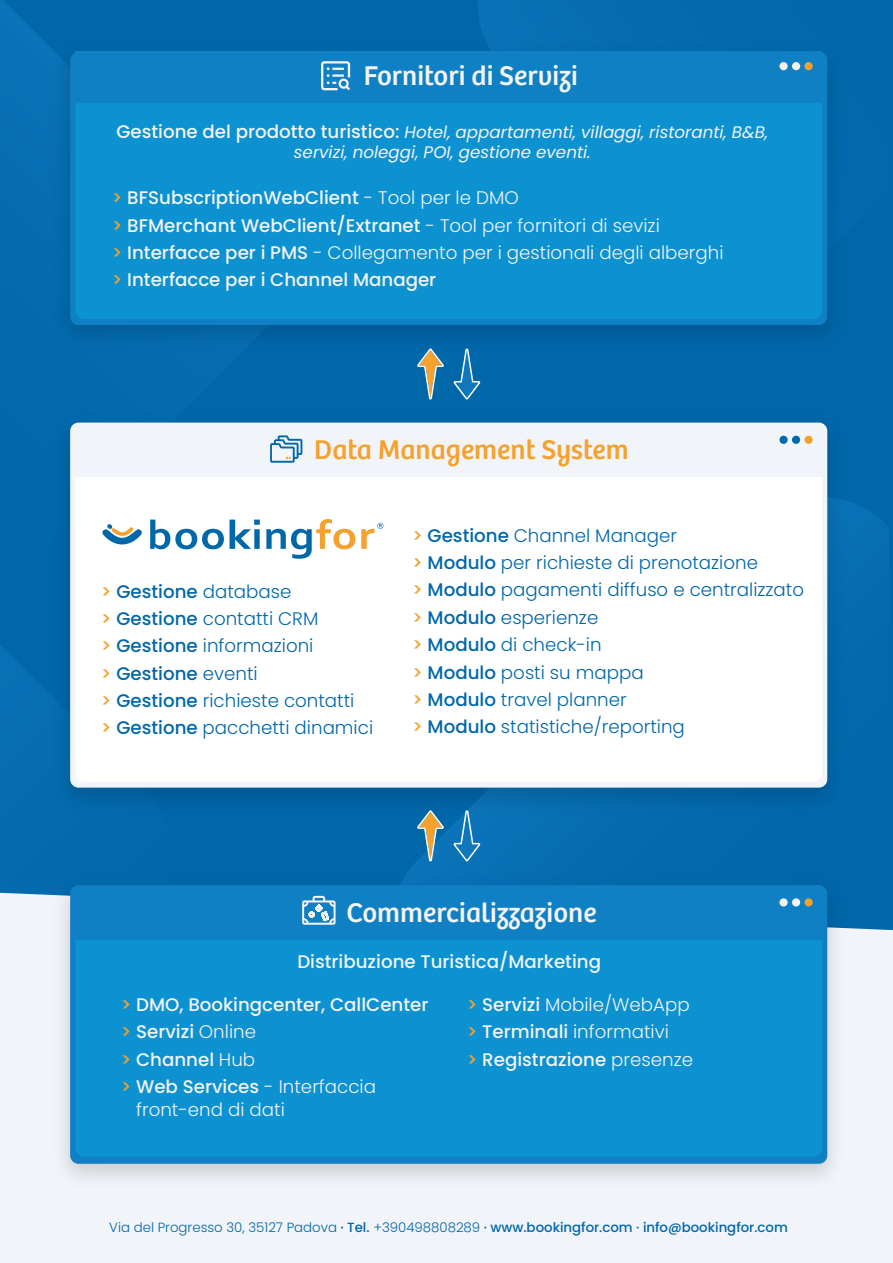
<style>
.page{position:relative;width:893px;height:1263px;background:#0067a9}
.page>*{position:absolute;margin:0;border:0;box-sizing:border-box;transform-origin:0 0}
.t1{font:28.05px "Bree";color:#f4f4f4}
.t2{font:28.05px "Bree";color:#f5a12d}
.t3{font:300 18.3px/27.3px "Poppins";color:#0067a9}
.t4{font:500 18.3px/27.3px "Poppins";color:#f4f4f4}
.t5{font:300 18.3px/27.3px "Poppins";color:#f4f4f4}
.t6{font:italic 16.65px/20.1px "Poppins";color:#f4f4f4;text-align:center}
.t7{font:500 13.35px "Poppins";color:#0067a9}
.s1{font-weight:500;font-style:normal;font-size:18.3px}
.s2{color:#f5a12d}
.s3{font-weight:300}
.s4{font-weight:500;color:#f5a12d}
.s5{font-weight:500}
</style>
<div class="page">
<div style="left:478px;top:0;width:50px;height:34px;background:#0870b4"></div>
<svg style="left:411px;top:504px;width:457px;height:364px"></svg>
<svg style="left:0;top:645px;width:19px;height:248px"></svg>
<svg style="left:0;top:0;width:43px;height:115px"></svg>
<div style="left:0;top:893px;width:893px;height:370px;background:#f1f4f8"></div>
<img style="left:43px;top:34px;width:787px;height:302px">
<div style="left:70px;top:52px;width:757px;height:273px;background:#1080c4;border-radius:9px"></div>
<svg style="left:417px;top:823px;width:27px;height:38px"></svg>
<svg style="left:453px;top:823px;width:27px;height:38px"></svg>
<svg style="left:417px;top:348px;width:27px;height:51px"></svg>
<svg style="left:453px;top:348px;width:27px;height:51px"></svg>
<img style="left:43px;top:868px;width:810px;height:330px">
<div style="left:70px;top:885px;width:757px;height:279px;background:#1080c4;border-radius:8px"></div>
<div style="left:75px;top:892px;width:747px;height:265px;background:#0c92d1;border-radius:9px"></div>
<div style="left:75px;top:888px;width:747px;height:51px;background:#1080c4"></div>
<div style="left:779px;top:898px;width:9px;height:8px;background:#f4f4f4;border-radius:50%"></div>
<div style="left:792px;top:898px;width:8px;height:8px;background:#f4f4f4;border-radius:50%"></div>
<div style="left:804px;top:898px;width:9px;height:8px;background:#f5a12d;border-radius:50%"></div>
<div style="left:75px;top:99px;width:747px;height:220px;background:#0c92d1;border-radius:9px"></div>
<div style="left:75px;top:52px;width:747px;height:51px;background:#1080c4"></div>
<div style="left:779px;top:62px;width:9px;height:8px;background:#f4f4f4;border-radius:50%"></div>
<div style="left:792px;top:62px;width:8px;height:8px;background:#f4f4f4;border-radius:50%"></div>
<div style="left:804px;top:62px;width:9px;height:8px;background:#f5a12d;border-radius:50%"></div>
<img style="left:67px;top:422px;width:786px;height:401px">
<div style="left:70px;top:423px;width:757px;height:365px;background:#f1f4f8;border-radius:8px"></div>
<div style="left:75px;top:431px;width:747px;height:351px;background:#fff;border-radius:9px"></div>
<div style="left:75px;top:425px;width:747px;height:52px;background:#f1f4f8"></div>
<div style="left:779px;top:436px;width:9px;height:8px;background:#0067a9;border-radius:50%"></div>
<div style="left:792px;top:436px;width:8px;height:8px;background:#0067a9;border-radius:50%"></div>
<div style="left:804px;top:436px;width:9px;height:8px;background:#f5a12d;border-radius:50%"></div>
<svg style="left:361px;top:523px;width:22px;height:26px"></svg>
<svg style="left:150px;top:520px;width:74px;height:29px"></svg>
<svg style="left:230px;top:520px;width:30px;height:29px"></svg>
<svg style="left:266px;top:519px;width:89px;height:40px"></svg>
<svg style="left:102px;top:524px;width:40px;height:20px"></svg>
<svg style="left:302px;top:896px;width:34px;height:29px"></svg>
<svg style="left:321px;top:61px;width:30px;height:29px"></svg>
<svg style="left:270px;top:435px;width:32px;height:28px"></svg>
<h1 class="t1" style="left:364px;top:55px;width:216px">Fornitori di Servizi</h1>
<p class="t6" style="left:116px;top:122px;width:653px"><span class="s1">Gestione del prodotto turistico:</span> Hotel, appartamenti, villaggi, ristoranti, B&amp;B, servizi, noleggi, POI, gestione eventi.</p>
<p class="t4" style="left:112px;top:184px;width:613px"><span class="s2">&gt;</span> BFSubscriptionWebClient <span class="s3">- Tool per le DMO<br></span><span class="s2">&gt;</span> BFMerchant WebClient/Extranet <span class="s3">- Tool per fornitori di sevizi<br></span><span class="s2">&gt;</span> Interfacce per i PMS <span class="s3">- Collegamento per i gestionali degli alberghi </span><span class="s2">&gt;</span> Interfacce per i Channel Manager</p>
<h1 class="t2" style="left:314px;top:428px;width:316px">Data Management System</h1>
<p class="t3" style="left:101px;top:578px;width:274px"><span class="s4">&gt;</span> <span class="s5">Gestione</span> database<br><span class="s4">&gt;</span> <span class="s5">Gestione</span> contatti CRM<br><span class="s4">&gt;</span> <span class="s5">Gestione</span> informazioni<br><span class="s4">&gt;</span> <span class="s5">Gestione</span> eventi<br><span class="s4">&gt;</span> <span class="s5">Gestione</span> richieste contatti<br><span class="s4">&gt;</span> <span class="s5">Gestione</span> pacchetti dinamici</p>
<p class="t3" style="left:412px;top:522px;width:394px"><span class="s4">&gt;</span> <span class="s5">Gestione</span> Channel Manager<br><span class="s4">&gt;</span> <span class="s5">Modulo</span> per richieste di prenotazione<br><span class="s4">&gt;</span> <span class="s5">Modulo</span> pagamenti diffuso e centralizzato <span class="s4">&gt;</span> <span class="s5">Modulo</span> esperienze<br><span class="s4">&gt;</span> <span class="s5">Modulo</span> di check-in<br><span class="s4">&gt;</span> <span class="s5">Modulo</span> posti su mappa<br><span class="s4">&gt;</span> <span class="s5">Modulo</span> travel planner<br><span class="s4">&gt;</span> <span class="s5">Modulo</span> statistiche/reporting</p>
<h1 class="t1" style="left:346px;top:891px;width:252px">Commercializzazione</h1>
<p class="t4" style="left:297px;top:948px;width:305px">Distribuzione Turistica/Marketing</p>
<p class="t4" style="left:121px;top:991px;width:309px"><span class="s2">&gt;</span> DMO, Bookingcenter, CallCenter <span class="s2">&gt;</span> Servizi <span class="s3">Online<br></span><span class="s2">&gt;</span> Channel <span class="s3">Hub<br></span><span class="s2">&gt;</span> Web Services <span class="s3">- Interfaccia</span></p>
<p class="t5" style="left:467px;top:991px;width:228px"><span class="s4">&gt;</span> <span class="s5">Servizi</span> Mobile/WebApp <span class="s4">&gt;</span> <span class="s5">Terminali</span> informativi<br><span class="s4">&gt;</span> <span class="s5">Registrazione</span> presenze</p>
<p class="t5" style="left:136px;top:1096px;width:150px">front-end di dati</p>
<p class="t7" style="left:109px;top:1220px;width:680px"><span class="s3">Via del Progresso 30, 35127 Padova</span> · Tel. <span class="s3">+390498808289</span> · www.bookingfor.com · info@bookingfor.com</p>
</div>
